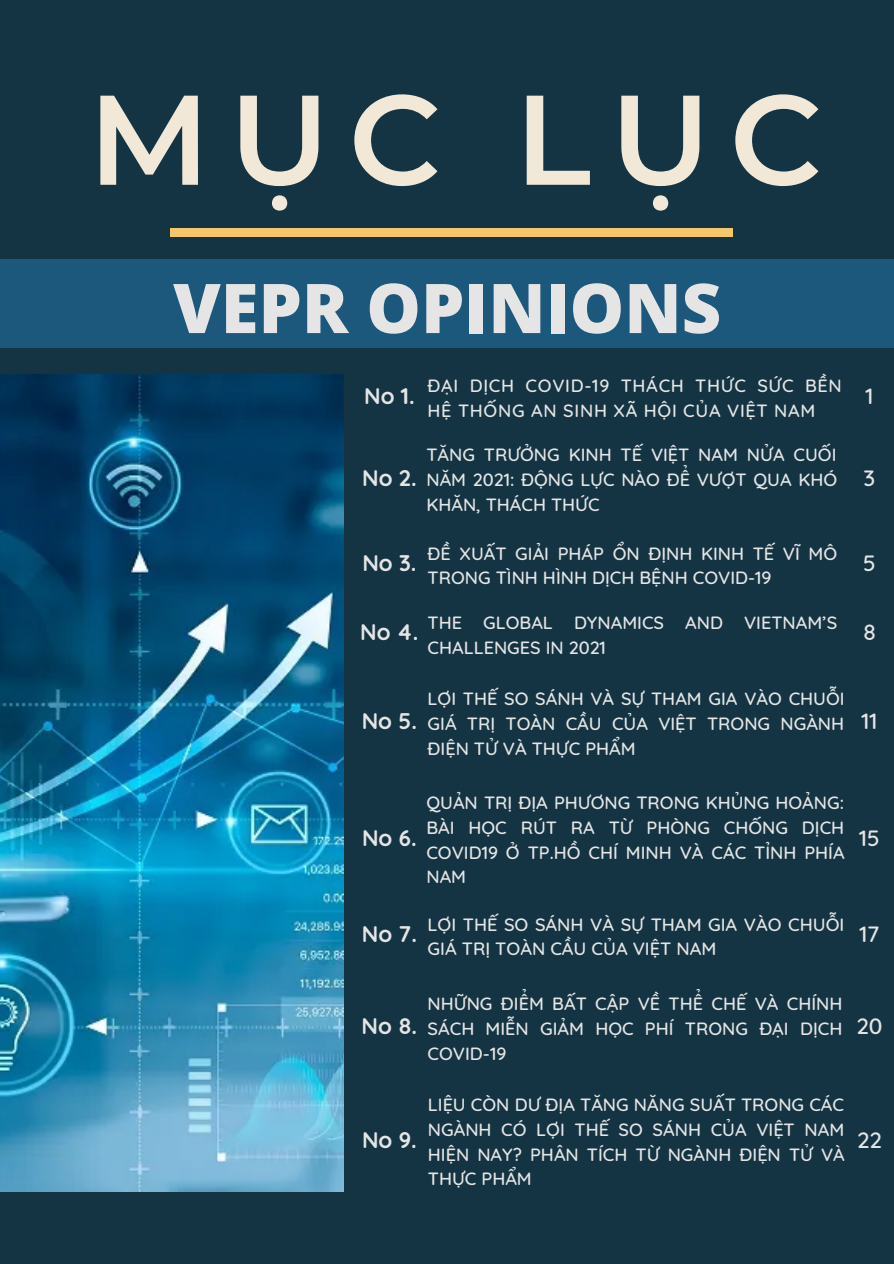
<style>
.page{position:relative;width:894px;height:1264px;background:#fff}
.page>*{position:absolute;margin:0;border:0;box-sizing:border-box;transform-origin:0 0}
.t1{font:600 127.35px "Montserrat";letter-spacing:.15em;color:#f1e8d7}
.t2{font:800 68.7px "Open Sans";color:#e5e5e5}
.t3{font:700 22.5px "Quicksand";color:#e5e5e5}
.t4{font:500 22.5px "Quicksand";color:#e5e5e5}
.t5{font:500 18.15px/24.8px "Quicksand";color:#e5e5e5;text-align:justify}
.t6{font:500 18.15px "Quicksand";letter-spacing:.04em;color:#e5e5e5}
</style>
<div class="page">
<div style="left:0;top:0;width:893px;height:1263px;background:#143444"></div>
<div style="left:0;top:259px;width:893px;height:89px;background:#1c577c"></div>
<img style="left:0;top:375px;width:343px;height:816px">
<div style="left:170px;top:228px;width:562px;height:8px;background:#f5c76a"></div>
<p class="t1" style="left:88px;top:61px;width:735px">MỤC LỤC</p>
<h2 class="t2" style="left:173px;top:260px;width:549px">VEPR OPINIONS</h2>
<p class="t3" style="left:364px;top:381px;width:52px">No 1.</p>
<p class="t3" style="left:362px;top:463px;width:56px">No 2.</p>
<p class="t3" style="left:362px;top:548px;width:56px">No 3.</p>
<p class="t3" style="left:360px;top:618px;width:60px">No 4.</p>
<p class="t3" style="left:361px;top:707px;width:57px">No 5.</p>
<p class="t3" style="left:362px;top:823px;width:56px">No 6.</p>
<p class="t3" style="left:362px;top:919px;width:57px">No 7.</p>
<p class="t3" style="left:361px;top:1011px;width:57px">No 8.</p>
<p class="t3" style="left:362px;top:1125px;width:56px">No 9.</p>
<p class="t6" style="left:427px;top:374px;width:416px">ĐẠI DỊCH COVID-19 THÁCH THỨC SỨC BỀN</p>
<p class="t6" style="left:427px;top:399px;width:389px">HỆ THỐNG AN SINH XÃ HỘI CỦA VIỆT NAM</p>
<p class="t5" style="left:426px;top:442px;width:412px">TĂNG TRƯỞNG KINH TẾ VIỆT NAM NỬA CUỐI NĂM 2021: ĐỘNG LỰC NÀO ĐỂ VƯỢT QUA KHÓ KHĂN, THÁCH THỨC</p>
<p class="t5" style="left:427px;top:540px;width:411px">ĐỀ XUẤT GIẢI PHÁP ỔN ĐỊNH KINH TẾ VĨ MÔ</p>
<p class="t5" style="left:427px;top:565px;width:345px">TRONG TÌNH HÌNH DỊCH BỆNH COVID-19</p>
<p class="t5" style="left:427px;top:609px;width:411px">THE GLOBAL DYNAMICS AND VIETNAM’S</p>
<p class="t5" style="left:427px;top:634px;width:180px">CHALLENGES IN 2021</p>
<p class="t5" style="left:427px;top:686px;width:418px">LỢI THẾ SO SÁNH VÀ SỰ THAM GIA VÀO CHUỖI</p>
<p class="t5" style="left:427px;top:711px;width:418px">GIÁ TRỊ TOÀN CẦU CỦA VIỆT TRONG NGÀNH</p>
<p class="t5" style="left:427px;top:735px;width:209px">ĐIỆN TỬ VÀ THỰC PHẨM</p>
<p class="t5" style="left:426px;top:790px;width:419px">QUẢN TRỊ ĐỊA PHƯƠNG TRONG KHỦNG HOẢNG:<br>BÀI HỌC RÚT RA TỪ PHÒNG CHỐNG DỊCH COVID19 Ở TP.HỒ CHÍ MINH VÀ CÁC TỈNH PHÍA NAM</p>
<p class="t5" style="left:427px;top:911px;width:418px">LỢI THẾ SO SÁNH VÀ SỰ THAM GIA VÀO CHUỖI<br>GIÁ TRỊ TOÀN CẦU CỦA VIỆT NAM</p>
<p class="t5" style="left:427px;top:990px;width:416px">NHỮNG ĐIỂM BẤT CẬP VỀ THỂ CHẾ VÀ CHÍNH SÁCH MIỄN GIẢM HỌC PHÍ TRONG ĐẠI DỊCH COVID-19</p>
<p class="t5" style="left:428px;top:1091px;width:418px">LIỆU CÒN DƯ ĐỊA TĂNG NĂNG SUẤT TRONG CÁC NGÀNH CÓ LỢI THẾ SO SÁNH CỦA VIỆT NAM HIỆN NAY? PHÂN TÍCH TỪ NGÀNH ĐIỆN TỬ VÀ THỰC PHẨM</p>
<p class="t4" style="left:865px;top:381px;width:9px">1</p>
<p class="t4" style="left:863px;top:463px;width:13px">3</p>
<p class="t4" style="left:862px;top:548px;width:14px">5</p>
<p class="t4" style="left:862px;top:618px;width:15px">8</p>
<p class="t4" style="left:861px;top:707px;width:17px">11</p>
<p class="t4" style="left:858px;top:823px;width:22px">15</p>
<p class="t4" style="left:859px;top:919px;width:22px">17</p>
<p class="t4" style="left:856px;top:1011px;width:28px">20</p>
<p class="t4" style="left:856px;top:1125px;width:26px">22</p>
</div>
